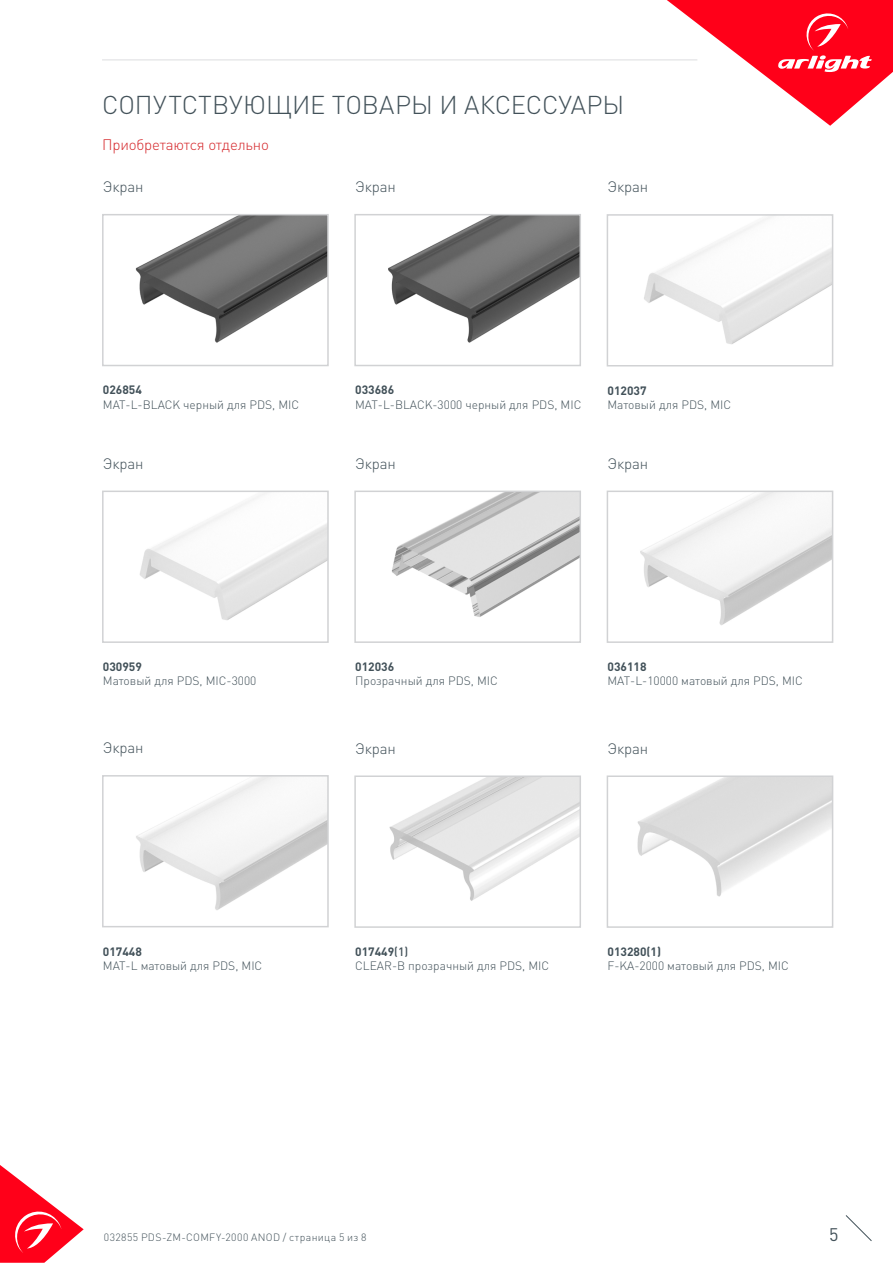
<style>
.page{position:relative;width:893px;height:1263px;background:#fff}
.page>*{position:absolute;margin:0;border:0;box-sizing:border-box;transform-origin:0 0}
.t1{font:300 25.5px "DIN Pro";color:#425159}
.t2{font:18px "DIN Pro";color:#425159}
.t3{font:300 15px "DIN Pro";letter-spacing:-.01em;color:#425159}
.t4{font:300 15px "DIN Pro";letter-spacing:-.01em;color:#d5262a}
.t5{font:300 12px "DIN Pro";color:#425159}
.t6{font:700 12px "DIN Pro";color:#425159}
.t7{font:300 10.5px "DIN Pro";letter-spacing:.04em;color:#425159}
.s1{font-weight:500}
</style>
<div class="page">
<svg style="left:0;top:1165px;width:84px;height:98px"></svg>
<svg style="left:845px;top:1215px;width:27px;height:26px"></svg>
<svg style="left:667px;top:0;width:226px;height:126px"></svg>
<hr style="left:102px;top:60px;width:595px;height:1px;background:#dcdddf">
<img style="left:644px;top:217px;width:186px;height:127px">
<div style="left:607px;top:214px;width:226px;height:152px;border:2px solid #d1d2d4"></div>
<img style="left:140px;top:494px;width:186px;height:126px">
<div style="left:102px;top:491px;width:227px;height:152px;border:2px solid #d1d2d4"></div>
<img style="left:637px;top:778px;width:193px;height:119px">
<div style="left:607px;top:775px;width:226px;height:153px;border:2px solid #d1d2d4"></div>
<img style="left:135px;top:217px;width:191px;height:126px">
<div style="left:102px;top:214px;width:227px;height:152px;border:2px solid #d1d2d4"></div>
<img style="left:388px;top:217px;width:190px;height:126px">
<div style="left:354px;top:214px;width:227px;height:152px;border:2px solid #d1d2d4"></div>
<img style="left:392px;top:494px;width:186px;height:123px">
<div style="left:354px;top:491px;width:227px;height:152px;border:2px solid #d1d2d4"></div>
<img style="left:640px;top:494px;width:190px;height:131px">
<div style="left:607px;top:491px;width:226px;height:152px;border:2px solid #d1d2d4"></div>
<img style="left:136px;top:778px;width:190px;height:132px">
<div style="left:102px;top:775px;width:227px;height:152px;border:2px solid #d1d2d4"></div>
<img style="left:389px;top:778px;width:189px;height:123px">
<div style="left:354px;top:775px;width:227px;height:153px;border:2px solid #d1d2d4"></div>
<p class="t1" style="left:102px;top:87px;width:524px">СОПУТСТВУЮЩИЕ ТОВАРЫ И АКСЕССУАРЫ</p>
<p class="t4" style="left:102px;top:134px;width:168px">Приобретаются отдельно</p>
<p class="t3" style="left:103px;top:176px;width:42px">Экран</p>
<p class="t3" style="left:355px;top:176px;width:42px">Экран</p>
<p class="t3" style="left:607px;top:177px;width:42px">Экран</p>
<p class="t6" style="left:103px;top:382px;width:41px">026854</p>
<p class="t5" style="left:103px;top:396px;width:198px">MAT-L-BLACK черный для PDS, MIC</p>
<p class="t6" style="left:355px;top:382px;width:41px">033686</p>
<p class="t5" style="left:355px;top:396px;width:228px">MAT-L-BLACK-3000 черный для PDS, MIC</p>
<p class="t6" style="left:607px;top:382px;width:41px">012037</p>
<p class="t5" style="left:607px;top:397px;width:125px">Матовый для PDS, MIC</p>
<p class="t3" style="left:103px;top:453px;width:42px">Экран</p>
<p class="t3" style="left:355px;top:453px;width:42px">Экран</p>
<p class="t3" style="left:607px;top:453px;width:42px">Экран</p>
<p class="t6" style="left:103px;top:659px;width:41px">030959</p>
<p class="t5" style="left:103px;top:673px;width:155px">Матовый для PDS, MIC-3000</p>
<p class="t6" style="left:355px;top:659px;width:41px">012036</p>
<p class="t5" style="left:355px;top:673px;width:144px">Прозрачный для PDS, MIC</p>
<p class="t6" style="left:607px;top:659px;width:41px">036118</p>
<p class="t5" style="left:607px;top:673px;width:197px">MAT-L-10000 матовый для PDS, MIC</p>
<p class="t3" style="left:103px;top:738px;width:42px">Экран</p>
<p class="t3" style="left:355px;top:738px;width:42px">Экран</p>
<p class="t3" style="left:607px;top:738px;width:42px">Экран</p>
<p class="t6" style="left:103px;top:943px;width:41px">017448</p>
<p class="t5" style="left:103px;top:957px;width:161px">MAT-L матовый для PDS, MIC</p>
<p class="t6" style="left:355px;top:943px;width:55px">017449<span class="s1">(1)</span></p>
<p class="t5" style="left:355px;top:958px;width:196px">CLEAR-B прозрачный для PDS, MIC</p>
<p class="t6" style="left:607px;top:943px;width:55px">013280(1)</p>
<p class="t5" style="left:607px;top:958px;width:183px">F-KA-2000 матовый для PDS, MIC</p>
<p class="t7" style="left:104px;top:1230px;width:264px">032855 PDS-ZM-COMFY-2000 ANOD / страница 5 из 8</p>
<h2 class="t2" style="left:829px;top:1222px;width:11px">5</h2>
</div>
